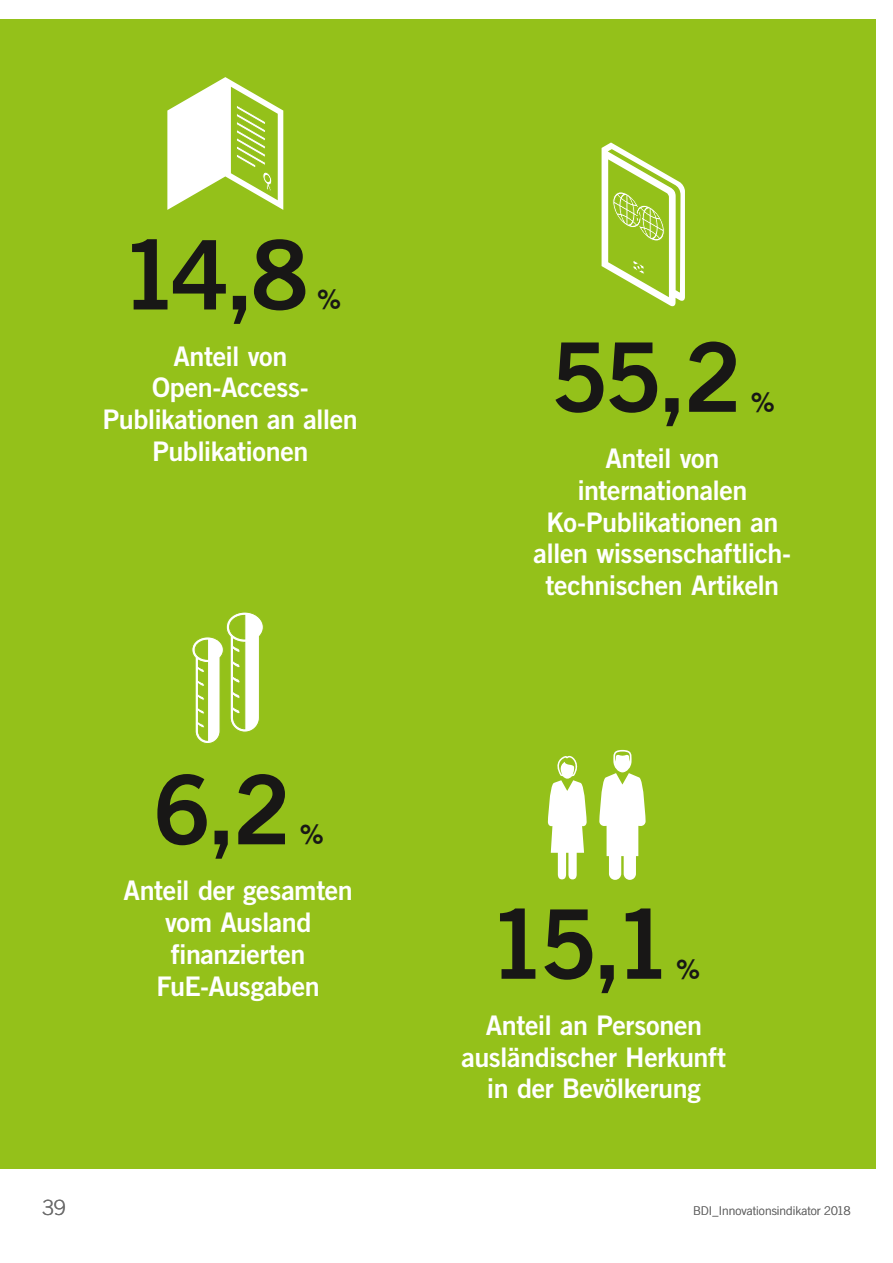
<style>
.page{position:relative;width:893px;height:1263px;background:#fff}
.page>*{position:absolute;margin:0;border:0;box-sizing:border-box;transform-origin:0 0}
._2013_Vorspann_13_pt{font:96px "Trade Gothic LT Std Bd 2";color:#181716}
._2013_Vorspann_13_pt-2{font:27px/31.8px "Trade Gothic LT Std Bd 2";letter-spacing:-.02em;color:#fff;text-align:center}
._2013_Vorspann_13_pt-3{font:27px "Trade Gothic LT Std Bd 2";color:#181716}
.Subline_14pt{font:300 21px "Trade Gothic LT Std";color:#6e6e6e}
.t1{font:300 12px "Trade Gothic LT Std";color:#6e6e6e}
</style>
<div class="page">
<div style="left:0;top:19px;width:876px;height:1150px;background:#94c11a"></div>
<svg style="left:192px;top:612px;width:72px;height:132px"></svg>
<svg style="left:548px;top:750px;width:98px;height:130px"></svg>
<svg style="left:167px;top:77px;width:116px;height:133px"></svg>
<svg style="left:602px;top:142px;width:83px;height:164px"></svg>
<p class="_2013_Vorspann_13_pt" style="left:120px;top:216px;width:191px">14,8</p>
<p class="_2013_Vorspann_13_pt-3" style="left:317px;top:283px;width:26px">%</p>
<p class="_2013_Vorspann_13_pt-2" style="left:103px;top:340px;width:257px">Anteil von<br>Open-Access-<br>Publikationen an allen<br>Publikationen</p>
<p class="_2013_Vorspann_13_pt" style="left:153px;top:750px;width:140px">6,2</p>
<p class="_2013_Vorspann_13_pt-3" style="left:300px;top:818px;width:26px">%</p>
<p class="_2013_Vorspann_13_pt-2" style="left:124px;top:874px;width:231px">Anteil der gesamten vom Ausland finanzierten<br>FuE-Ausgaben</p>
<p class="_2013_Vorspann_13_pt" style="left:550px;top:318px;width:194px">55,2</p>
<p class="_2013_Vorspann_13_pt-3" style="left:751px;top:385px;width:26px">%</p>
<p class="_2013_Vorspann_13_pt-2" style="left:534px;top:442px;width:259px">Anteil von internationalen<br>Ko-Publikationen an allen wissenschaftlich&shy;technischen Artikeln</p>
<p class="_2013_Vorspann_13_pt" style="left:487px;top:885px;width:186px">15,1</p>
<p class="_2013_Vorspann_13_pt-3" style="left:676px;top:952px;width:26px">%</p>
<p class="_2013_Vorspann_13_pt-2" style="left:462px;top:1009px;width:266px">Anteil an Personen ausländischer Herkunft in der Bevölkerung</p>
<p class="Subline_14pt" style="left:43px;top:1194px;width:25px">39</p>
<p class="t1" style="left:693px;top:1203px;width:159px">BDI_Innovationsindikator 2018</p>
</div>
